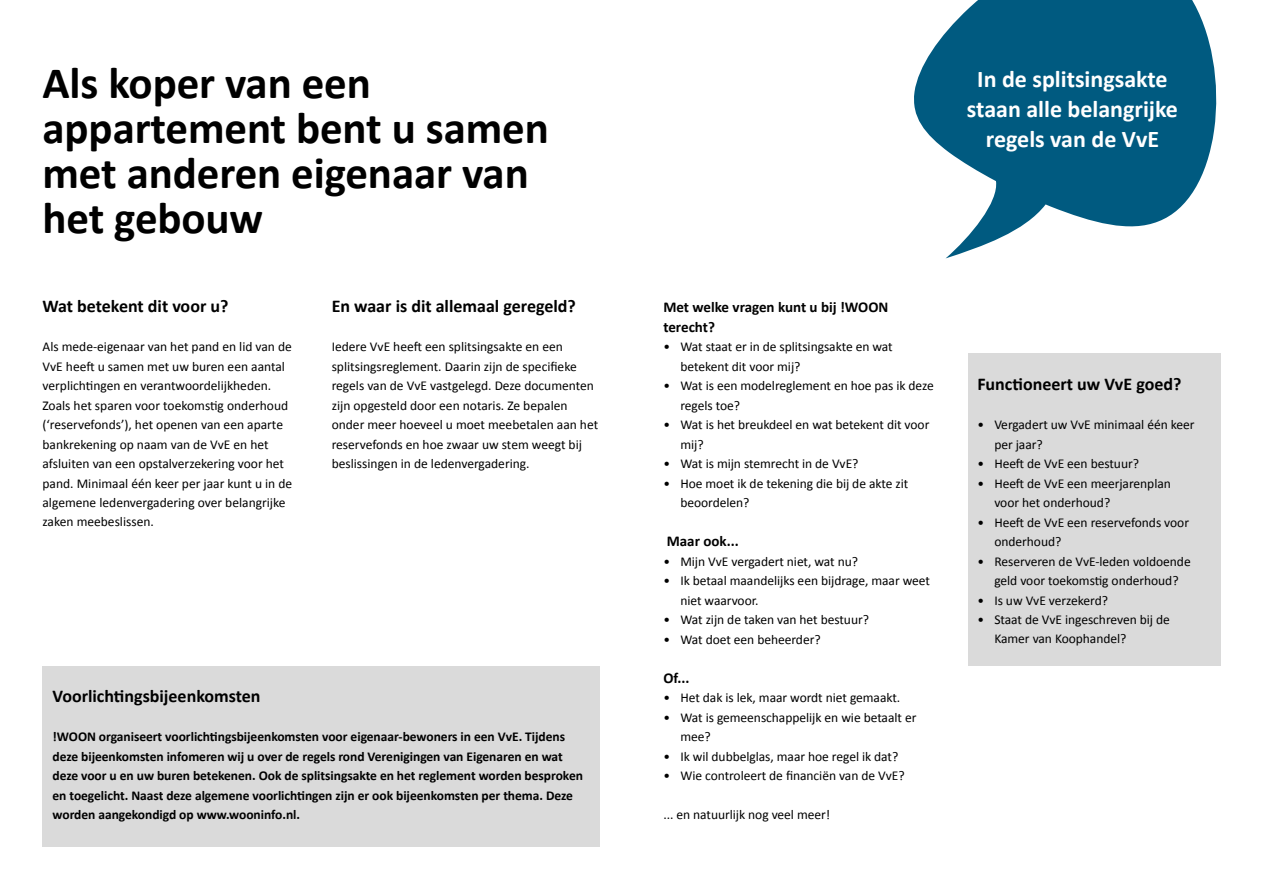
<style>
.page{position:relative;width:1263px;height:893px;background:#fff}
.page>*{position:absolute;margin:0;border:0;box-sizing:border-box;transform-origin:0 0}
.t1{font:700 45px/45px "Calibri";letter-spacing:-.005em;color:#000}
.t2{font:700 24px/30px "Calibri";color:#fff;text-align:center}
.t3{font:700 18px "Calibri";color:#000}
.t4{font:700 15px/19.5px "Calibri";color:#000}
.t5{font:13.5px/19.5px "Calibri";letter-spacing:-.005em;color:#000}
.t6{font:700 13.5px/19.5px "Calibri";letter-spacing:-.005em;color:#000}
</style>
<div class="page">
<div style="left:968px;top:353px;width:252px;height:313px;background:#dadada"></div>
<div style="left:43px;top:666px;width:557px;height:180px;background:#dadada"></div>
<svg style="left:914px;top:0;width:303px;height:258px;fill:#005a80"></svg>
<h1 class="t1" style="left:43px;top:58px;width:508px">Als koper van een appartement bent u samen met anderen eigenaar van het gebouw</h1>
<h3 class="t3" style="left:43px;top:295px;width:187px">Wat betekent dit voor u?</h3>
<p class="t5" style="left:43px;top:338px;width:251px">Als mede-eigenaar van het pand en lid van de VvE heeft u samen met uw buren een aantal verplichtingen en verantwoordelijkheden.<br>Zoals het sparen voor toekomstig onderhoud (‘reservefonds’), het openen van een aparte bankrekening op naam van de VvE en het afsluiten van een opstalverzekering voor het pand. Minimaal één keer per jaar kunt u in de algemene ledenvergadering over belangrijke zaken meebeslissen.</p>
<h3 class="t3" style="left:332px;top:295px;width:246px">En waar is dit allemaal geregeld?</h3>
<p class="t5" style="left:332px;top:336px;width:268px">Iedere VvE heeft een splitsingsakte en een splitsingsreglement. Daarin zijn de specifieke regels van de VvE vastgelegd. Deze documenten zijn opgesteld door een notaris. Ze bepalen onder meer hoeveel u moet meebetalen aan het reservefonds en hoe zwaar uw stem weegt bij beslissingen in de ledenvergadering.</p>
<h3 class="t3" style="left:53px;top:685px;width:209px">Voorlichtingsbijeenkomsten</h3>
<p class="t6" style="left:53px;top:726px;width:532px">!WOON organiseert voorlichtingsbijeenkomsten voor eigenaar-bewoners in een VvE. Tijdens deze bijeenkomsten infomeren wij u over de regels rond Verenigingen van Eigenaren en wat deze voor u en uw buren betekenen. Ook de splitsingsakte en het reglement worden besproken en toegelicht. Naast deze algemene voorlichtingen zijn er ook bijeenkomsten per thema. Deze worden aangekondigd op www.wooninfo.nl.</p>
<h2 class="t2" style="left:967px;top:63px;width:212px">In de splitsingsakte staan alle belangrijke regels van de VvE</h2>
<p class="t4" style="left:663px;top:297px;width:227px">Met welke vragen kunt u bij !WOON terecht?</p>
<p class="t5" style="left:680px;top:338px;width:214px;text-indent:-17px">• Wat staat er in de splitsingsakte en wat betekent dit voor mij?</p>
<p class="t5" style="left:680px;top:377px;width:255px;text-indent:-17px">• Wat is een modelreglement en hoe pas ik deze regels toe?</p>
<p class="t5" style="left:680px;top:416px;width:250px;text-indent:-17px">• Wat is het breukdeel en wat betekent dit voor mij?</p>
<p class="t5" style="left:663px;top:455px;width:197px">• Wat is mijn stemrecht in de VvE?</p>
<p class="t5" style="left:680px;top:474px;width:229px;text-indent:-17px">• Hoe moet ik de tekening die bij de akte zit beoordelen?</p>
<p class="t4" style="left:667px;top:532px;width:73px">Maar ook...</p>
<p class="t5" style="left:663px;top:552px;width:196px">• Mijn VvE vergadert niet, wat nu?</p>
<p class="t5" style="left:680px;top:572px;width:251px;text-indent:-17px">• Ik betaal maandelijks een bijdrage, maar weet niet waarvoor.</p>
<p class="t5" style="left:663px;top:611px;width:207px">• Wat zijn de taken van het bestuur?</p>
<p class="t5" style="left:663px;top:630px;width:159px">• Wat doet een beheerder?</p>
<p class="t4" style="left:663px;top:667px;width:28px">Of...</p>
<p class="t5" style="left:663px;top:689px;width:238px">• Het dak is lek, maar wordt niet gemaakt.</p>
<p class="t5" style="left:680px;top:708px;width:238px;text-indent:-17px">• Wat is gemeenschappelijk en wie betaalt er mee?</p>
<p class="t5" style="left:663px;top:747px;width:236px">• Ik wil dubbelglas, maar hoe regel ik dat?</p>
<p class="t5" style="left:663px;top:767px;width:243px">• Wie controleert de financiën van de VvE?</p>
<p class="t5" style="left:663px;top:806px;width:168px">... en natuurlijk nog veel meer!</p>
<h3 class="t3" style="left:977px;top:373px;width:206px">Functioneert uw VvE goed?</h3>
<p class="t5" style="left:994px;top:416px;width:202px;text-indent:-17px">• Vergadert uw VvE minimaal één keer per jaar?</p>
<p class="t5" style="left:977px;top:455px;width:163px">• Heeft de VvE een bestuur?</p>
<p class="t5" style="left:994px;top:474px;width:178px;text-indent:-17px">• Heeft de VvE een meerjarenplan voor het onderhoud?</p>
<p class="t5" style="left:994px;top:513px;width:196px;text-indent:-17px">• Heeft de VvE een reservefonds voor onderhoud?</p>
<p class="t5" style="left:977px;top:552px;width:215px;text-align:center">• Reserveren de VvE-leden voldoende geld voor toekomstig onderhoud?</p>
<p class="t5" style="left:977px;top:591px;width:132px">• Is uw VvE verzekerd?</p>
<p class="t5" style="left:994px;top:611px;width:177px;text-indent:-17px">• Staat de VvE ingeschreven bij de<br>Kamer van Koophandel?</p>
</div>
